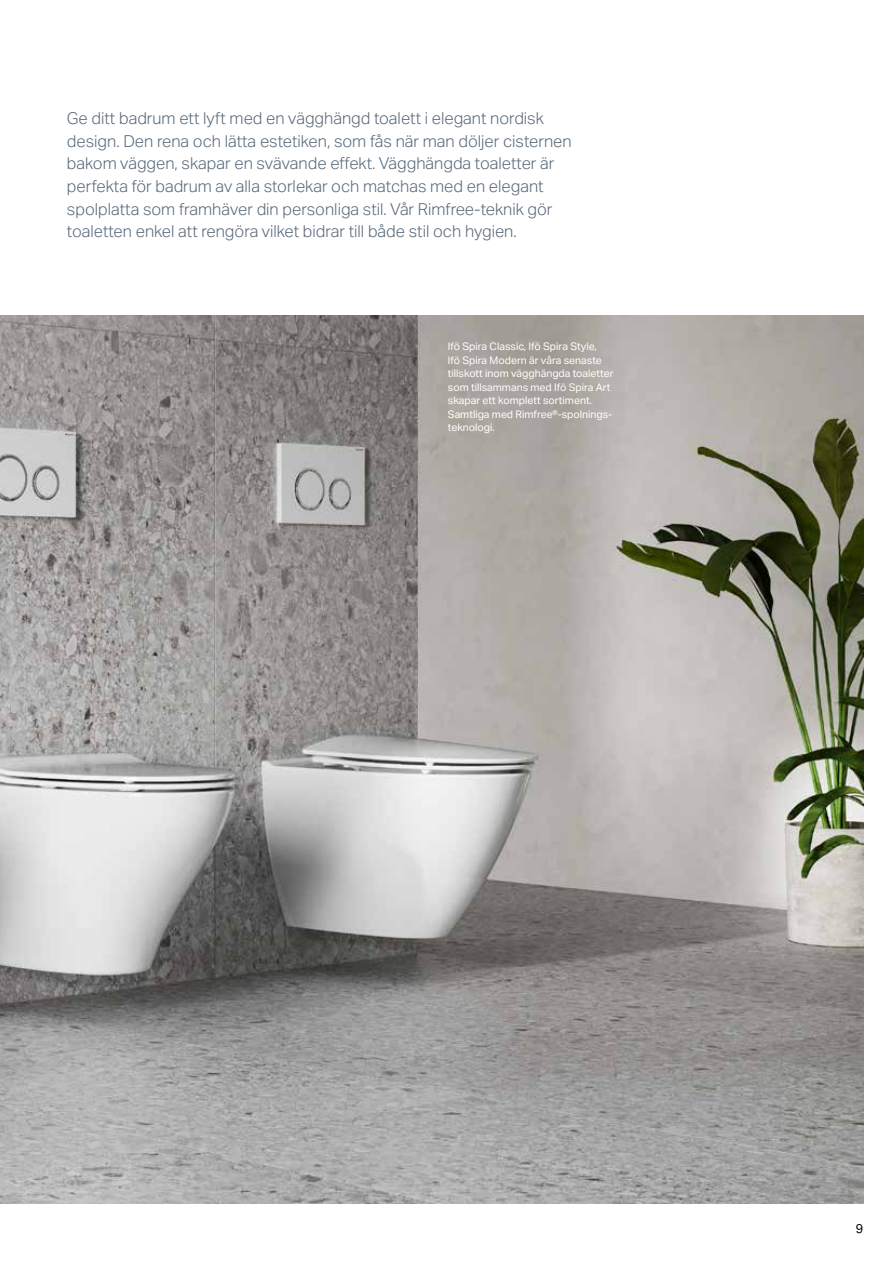
<style>
.page{position:relative;width:893px;height:1263px;background:#fff}
.page>*{position:absolute;margin:0;border:0;box-sizing:border-box;transform-origin:0 0}
.t1{font:300 16.5px/22.5px "Aktiv Grotesk Geberit";color:#566777}
.t2{font:12.75px "Aktiv Grotesk Geberit";color:#000}
.t3{font:10.5px/13.5px "Aktiv Grotesk Geberit";color:#fff}
</style>
<div class="page">
<img style="left:0;top:316px;width:863px;height:887px">
<p class="t1" style="left:67px;top:107px;width:506px">Ge ditt badrum ett lyft med en vägghängd toalett i elegant nordisk design. Den rena och lätta estetiken, som fås när man döljer cisternen bakom väggen, skapar en svävande effekt. Vägghängda toaletter är perfekta för badrum av alla storlekar och matchas med en elegant spolplatta som framhäver din personliga stil. Vår Rimfree-teknik gör toaletten enkel att rengöra vilket bidrar till både stil och hygien.</p>
<p class="t3" style="left:448px;top:340px;width:167px">Ifö Spira Classic, Ifö Spira Style,<br>Ifö Spira Modern är våra senaste tillskott inom vägghängda toaletter som tillsammans med Ifö Spira Art skapar ett komplett sortiment.<br>Samtliga med Rimfree®-spolnings&shy;teknologi.</p>
<p class="t2" style="left:856px;top:1221px;width:9px">9</p>
</div>
